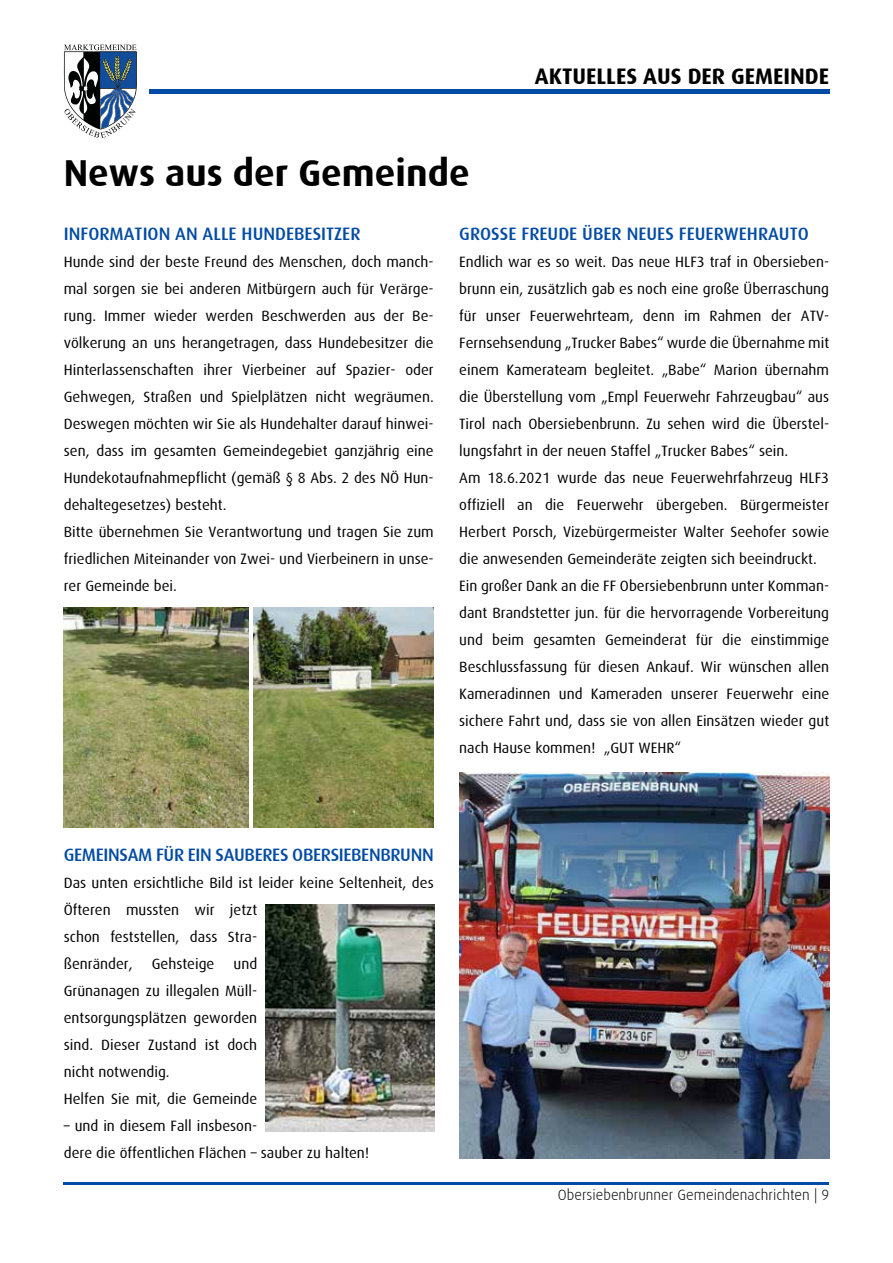
<style>
.page{position:relative;width:893px;height:1263px;background:#fff}
.page>*{position:absolute;margin:0;border:0;box-sizing:border-box;transform-origin:0 0}
.t1{font:700 37.5px "Dax";color:#000}
.t2{font:700 22.5px "Dax";color:#000}
.t3{font:500 18px "Dax";color:#004ba5}
.t4{font:500 18px "Dax";letter-spacing:-.02em;color:#004ba5}
.t5{font:15px/27px "Dax";color:#000}
.t6{font:300 15px "Dax";color:#000}
</style>
<div class="page">
<div style="left:149px;top:89px;width:680px;height:5px;background:#004ba5"></div>
<hr style="left:64px;top:1182px;width:765px;height:2px;background:#004ba5">
<svg style="left:64px;top:45px;width:73px;height:93px"></svg>
<img style="left:64px;top:607px;width:185px;height:220px">
<img style="left:253px;top:607px;width:181px;height:220px">
<img style="left:266px;top:905px;width:168px;height:226px">
<img style="left:459px;top:773px;width:370px;height:385px">
<h1 class="t1" style="left:64px;top:152px;width:407px">News aus der Gemeinde</h1>
<h2 class="t2" style="left:535px;top:64px;width:296px">AKTUELLES AUS DER GEMEINDE</h2>
<p class="t3" style="left:64px;top:224px;width:298px">INFORMATION AN ALLE HUNDEBESITZER</p>
<p class="t5" style="left:64px;top:248px;width:371px">Hunde sind der beste Freund des Menschen, doch manch&shy;mal sorgen sie bei anderen Mitbürgern auch für Verärge&shy;rung. Immer wieder werden Beschwerden aus der Be&shy;völkerung an uns herangetragen, dass Hundebesitzer die Hinterlassenschaften ihrer Vierbeiner auf Spazier- oder Gehwegen, Straßen und Spielplätzen nicht wegräumen.<br>Deswegen möchten wir Sie als Hundehalter darauf hinwei&shy;sen, dass im gesamten Gemeindegebiet ganzjährig eine Hundekotaufnahmepflicht (gemäß § 8 Abs. 2 des NÖ Hun&shy;dehaltegesetzes) besteht.<br>Bitte übernehmen Sie Verantwortung und tragen Sie zum friedlichen Miteinander von Zwei- und Vierbeinern in unse&shy;rer Gemeinde bei.</p>
<p class="t3" style="left:459px;top:224px;width:351px">GROSSE FREUDE ÜBER NEUES FEUERWEHRAUTO</p>
<p class="t5" style="left:459px;top:248px;width:371px">Endlich war es so weit. Das neue HLF3 traf in Obersieben&shy;brunn ein, zusätzlich gab es noch eine große Überraschung für unser Feuerwehrteam, denn im Rahmen der ATV-Fernsehsendung „Trucker Babes“ wurde die Übernahme mit einem Kamerateam begleitet. „Babe“ Marion übernahm die Überstellung vom „Empl Feuerwehr Fahrzeugbau“ aus Tirol nach Obersiebenbrunn. Zu sehen wird die Überstel&shy;lungsfahrt in der neuen Staffel „Trucker Babes“ sein.<br>Am 18.6.2021 wurde das neue Feuerwehrfahrzeug HLF3 offiziell an die Feuerwehr übergeben. Bürgermeister Herbert Porsch, Vizebürgermeister Walter Seehofer sowie die anwesenden Gemeinderäte zeigten sich beeindruckt.<br>Ein großer Dank an die FF Obersiebenbrunn unter Komman&shy;dant Brandstetter jun. für die hervorragende Vorbereitung und beim gesamten Gemeinderat für die einstimmige Beschlussfassung für diesen Ankauf. Wir wünschen allen Kameradinnen und Kameraden unserer Feuerwehr eine sichere Fahrt und, dass sie von allen Einsätzen wieder gut nach Hause kommen! „GUT WEHR“</p>
<p class="t4" style="left:64px;top:845px;width:371px">GEMEINSAM FÜR EIN SAUBERES OBERSIEBENBRUNN</p>
<p class="t5" style="left:64px;top:869px;width:371px">Das unten ersichtliche Bild ist leider keine Seltenheit, des<br>Öfteren mussten wir jetzt<br>schon feststellen, dass Stra-<br>ßenränder,</p>
<p class="t5" style="left:64px;top:950px;width:195px;text-indent:170px">und<br>Grünanagen zu illegalen Müll&shy;entsorgungsplätzen geworden sind. Dieser Zustand ist doch nicht notwendig.<br>Helfen Sie mit, die Gemeinde</p>
<p class="t5" style="left:64px;top:1112px;width:307px">– und in diesem Fall insbeson-<br>dere die öffentlichen Flächen – sauber zu halten!</p>
<p class="t5" style="left:152px;top:950px;width:64px">Gehsteige</p>
<p class="t6" style="left:558px;top:1186px;width:273px">Obersiebenbrunner Gemeindenachrichten | 9</p>
</div>
